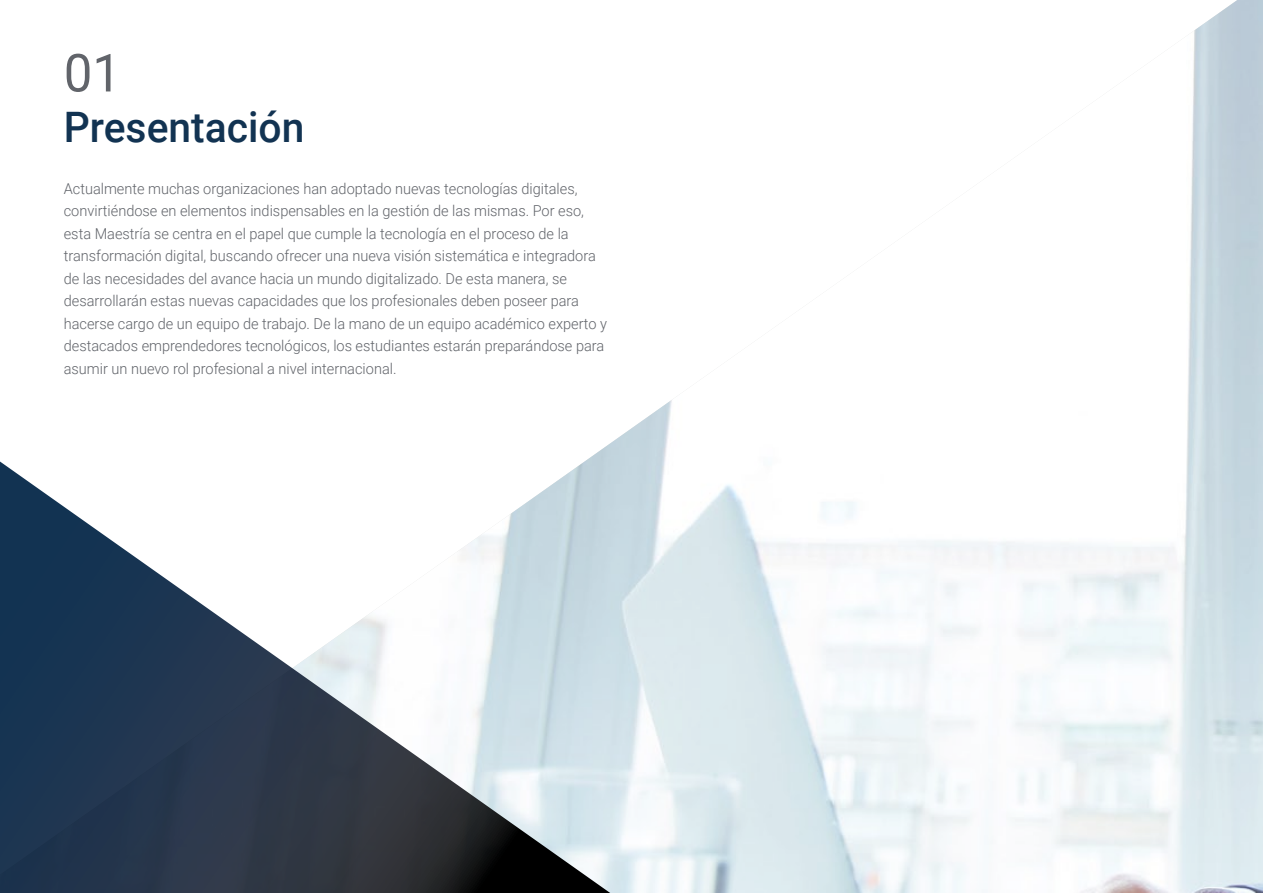
<style>
.page{position:relative;width:1263px;height:893px;background:#fff}
.page>*{position:absolute;margin:0;border:0;box-sizing:border-box;transform-origin:0 0}
.t1{font:52.5px "Roboto";color:#61646a}
.t2{font:500 42px "Roboto";color:#123352}
.t3{font:300 15px/22.5px "Roboto";color:#61646a}
</style>
<div class="page">
<img style="left:607px;top:0;width:656px;height:893px">
<svg style="left:0;top:446px;width:640px;height:447px"></svg>
<h1 class="t1" style="left:64px;top:36px;width:59px">01</h1>
<h2 class="t2" style="left:64px;top:98px;width:242px">Presentación</h2>
<p class="t3" style="left:64px;top:177px;width:545px">Actualmente muchas organizaciones han adoptado nuevas tecnologías digitales, convirtiéndose en elementos indispensables en la gestión de las mismas. Por eso, esta Maestría se centra en el papel que cumple la tecnología en el proceso de la transformación digital, buscando ofrecer una nueva visión sistemática e integradora de las necesidades del avance hacia un mundo digitalizado. De esta manera, se desarrollarán estas nuevas capacidades que los profesionales deben poseer para hacerse cargo de un equipo de trabajo. De la mano de un equipo académico experto y destacados emprendedores tecnológicos, los estudiantes estarán preparándose para asumir un nuevo rol profesional a nivel internacional.</p>
</div>
